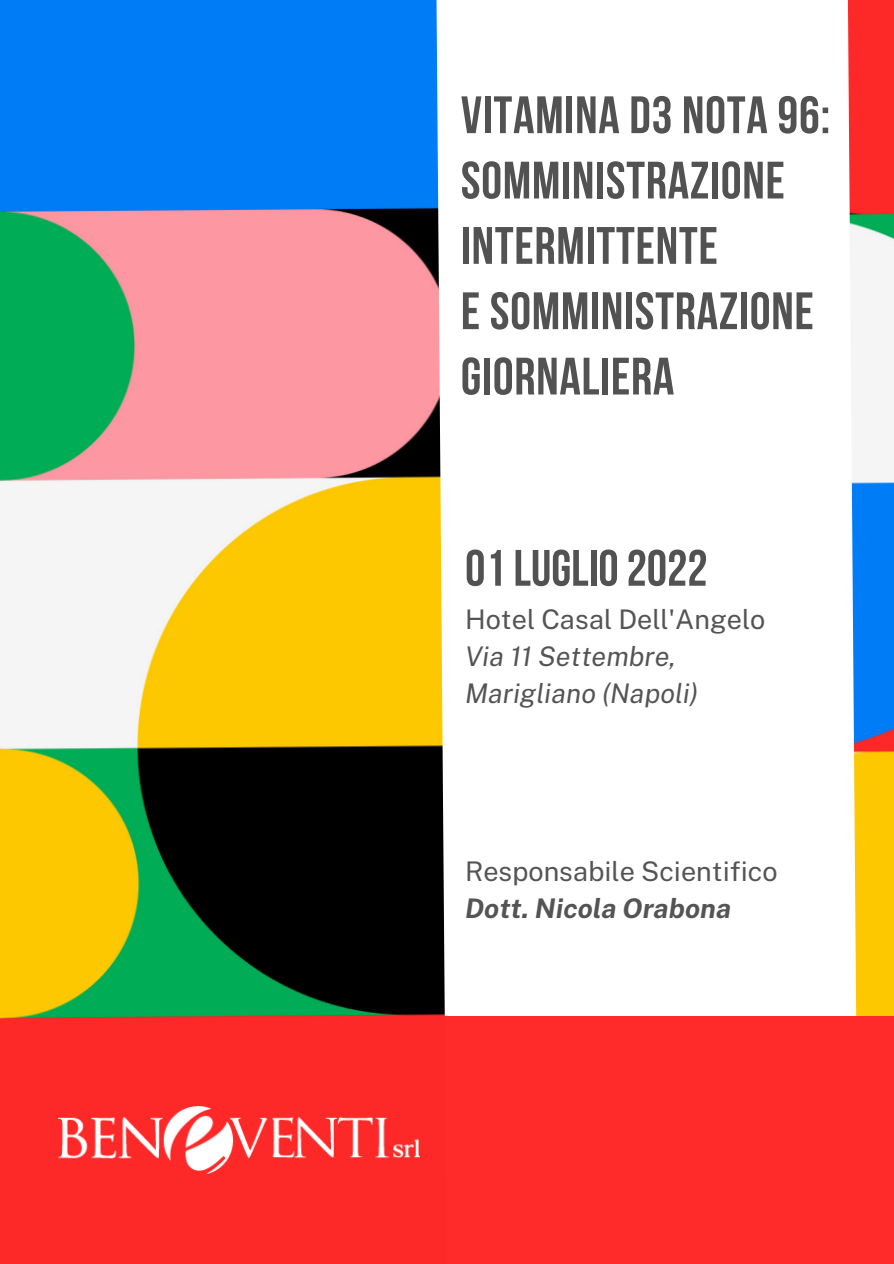
<style>
.page{position:relative;width:894px;height:1264px;background:#fff}
.page>*{position:absolute;margin:0;border:0;box-sizing:border-box;transform-origin:0 0}
.t1{font:52.5px/65.2px "Bebas Neue Cyrillic";letter-spacing:.015em;color:#525252}
.t2{font:51.15px "Bebas Neue Cyrillic";color:#525252}
.t3{font:27px "Public Sans";color:#545454}
.t4{font:italic 27px "Public Sans";color:#545454}
.t5{font:italic 700 27px "Public Sans";color:#545454}
</style>
<div class="page">
<img style="left:847px;top:0;width:46px;height:1015px">
<div style="left:432px;top:1015px;width:461px;height:248px;background:#fe2b2a"></div>
<img style="left:0;top:0;width:446px;height:1263px">
<img style="left:57px;top:1106px;width:362px;height:67px">
<p class="t1" style="left:460px;top:87px;width:371px">VITAMINA D3 NOTA 96:<br>SOMMINISTRAZIONE<br>INTERMITTENTE</p>
<p class="t1" style="left:460px;top:283px;width:354px">E SOMMINISTRAZIONE<br>GIORNALIERA</p>
<p class="t2" style="left:465px;top:547px;width:244px">01luglio2022</p>
<p class="t3" style="left:465px;top:603px;width:301px">Hotel Casal Dell'Angelo</p>
<p class="t4" style="left:465px;top:640px;width:212px">Via 11 Settembre,</p>
<p class="t4" style="left:465px;top:677px;width:234px">Marigliano (Napoli)</p>
<p class="t3" style="left:465px;top:855px;width:314px">Responsabile Scientifico</p>
<p class="t5" style="left:465px;top:892px;width:268px">Dott. Nicola Orabona</p>
</div>
